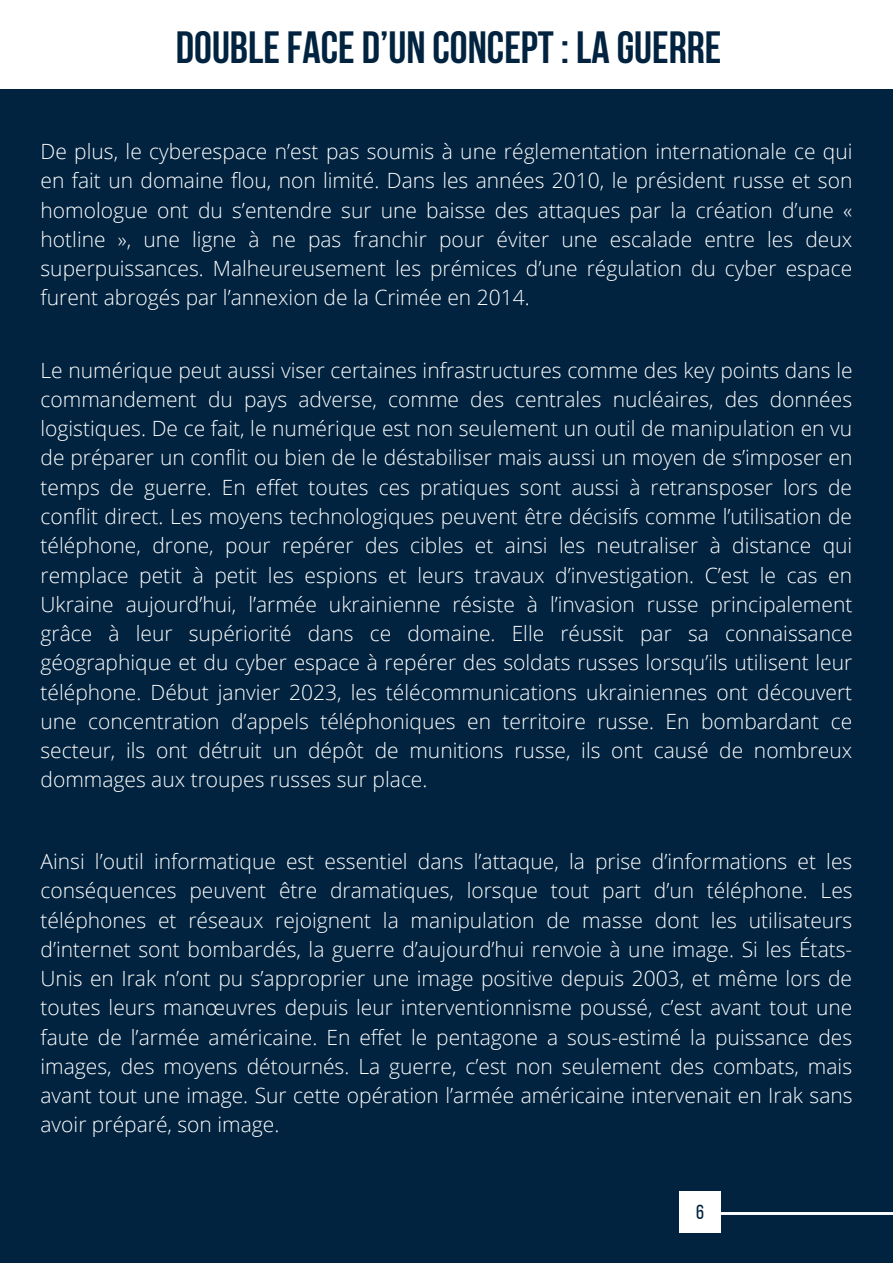
<style>
.page{position:relative;width:893px;height:1263px;background:#01233f}
.page>*{position:absolute;margin:0;border:0;box-sizing:border-box;transform-origin:0 0}
.t1{font:700 45px "Bebas Neue";color:#01233f}
.t2{font:300 21px/29.2px "Open Sans";color:#fff;text-align:justify}
.t3{font:20.33px "Bebas Neue";color:#01233f}
</style>
<div class="page">
<svg style="left:721px;top:1212px;width:172px;height:3px"></svg>
<div style="left:679px;top:1191px;width:42px;height:42px;background:#fff"></div>
<div style="left:0;top:0;width:893px;height:88px;background:#fff"></div>
<h1 class="t1" style="left:176px;top:29px;width:547px">DOUBLEFACE D’UN CONCEPT: LA GUERRE</h1>
<p class="t2" style="left:41px;top:136px;width:813px">De plus, le cyberespace n’est pas soumis à une réglementation internationale ce qui en fait un domaine flou, non limité. Dans les années 2010, le président russe et son homologue ont du s’entendre sur une baisse des attaques par la création d’une « hotline », une ligne à ne pas franchir pour éviter une escalade entre les deux superpuissances. Malheureusement les prémices d’une régulation du cyber espace furent abrogés par l’annexion de la Crimée en 2014.</p>
<p class="t2" style="left:41px;top:355px;width:813px">Le numérique peut aussi viser certaines infrastructures comme des key points dans le commandement du pays adverse, comme des centrales nucléaires, des données logistiques. De ce fait, le numérique est non seulement un outil de manipulation en vu de préparer un conflit ou bien de le déstabiliser mais aussi un moyen de s’imposer en temps de guerre. En effet toutes ces pratiques sont aussi à retransposer lors de conflit direct. Les moyens technologiques peuvent être décisifs comme l’utilisation de téléphone, drone, pour repérer des cibles et ainsi les neutraliser à distance qui remplace petit à petit les espions et leurs travaux d’investigation. C’est le cas en Ukraine aujourd’hui, l’armée ukrainienne résiste à l’invasion russe principalement grâce à leur supériorité dans ce domaine. Elle réussit par sa connaissance géographique et du cyber espace à repérer des soldats russes lorsqu’ils utilisent leur téléphone. Début janvier 2023, les télécommunications ukrainiennes ont découvert une concentration d’appels téléphoniques en territoire russe. En bombardant ce secteur, ils ont détruit un dépôt de munitions russe, ils ont causé de nombreux dommages aux troupes russes sur place.</p>
<p class="t2" style="left:41px;top:846px;width:813px">Ainsi l’outil informatique est essentiel dans l’attaque, la prise d’informations et les conséquences peuvent être dramatiques, lorsque tout part d’un téléphone. Les téléphones et réseaux rejoignent la manipulation de masse dont les utilisateurs d’internet sont bombardés, la guerre d’aujourd’hui renvoie à une image. Si les États-Unis en Irak n’ont pu s’approprier une image positive depuis 2003, et même lors de toutes leurs manœuvres depuis leur interventionnisme poussé, c’est avant tout une faute de l’armée américaine. En effet le pentagone a sous-estimé la puissance des images, des moyens détournés. La guerre, c’est non seulement des combats, mais avant tout une image. Sur cette opération l’armée américaine intervenait en Irak sans avoir préparé, son image.</p>
<p class="t3" style="left:696px;top:1204px;width:9px">6</p>
</div>
